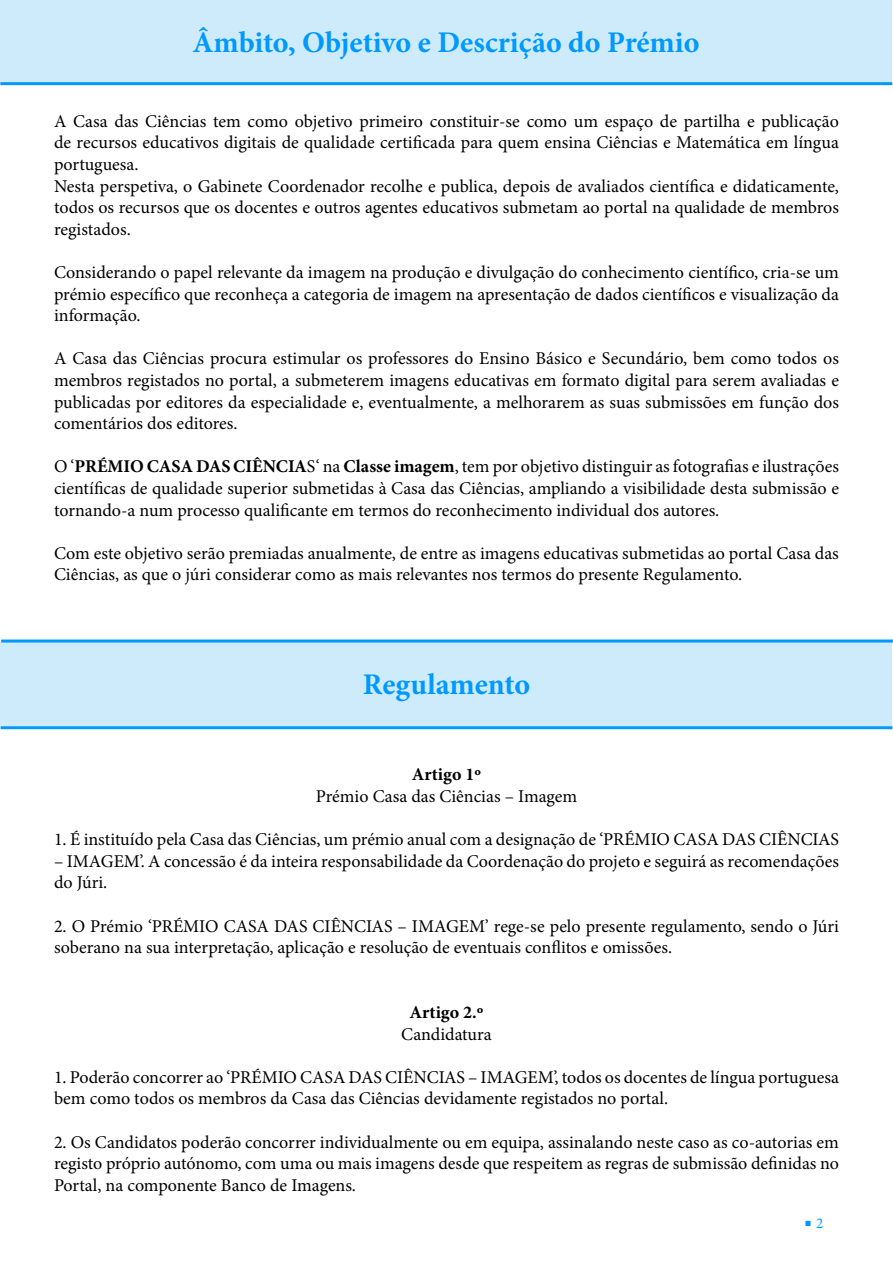
<style>
.page{position:relative;width:893px;height:1263px;background:#fff}
.page>*{position:absolute;margin:0;border:0;box-sizing:border-box;transform-origin:0 0}
.t1{font:700 30px "Minion Pro";color:#09f}
.t2{font:18px/21.6px "Minion Pro";color:#000;text-align:justify}
.t3{font:700 18px "Minion Pro";color:#000}
.t4{font:18px "Minion Pro";color:#09f}
.s1{font-weight:700}
.s2{font-size:15px}
</style>
<div class="page">
<div style="left:0;top:0;width:891px;height:84px;background:#ceebfc"></div>
<div style="left:0;top:642px;width:892px;height:84px;background:#ceebfc"></div>
<hr style="left:0;top:82px;width:892px;height:3px;background:#09f">
<hr style="left:1px;top:726px;width:891px;height:3px;background:#09f">
<hr style="left:1px;top:639px;width:892px;height:3px;background:#09f">
<p class="t1" style="left:193px;top:21px;width:508px">Âmbito, Objetivo e Descrição do Prémio</p>
<p class="t2" style="left:54px;top:110px;width:786px">A Casa das Ciências tem como objetivo primeiro constituir‐se como um espaço de partilha e publicação de recursos educativos digitais de qualidade certificada para quem ensina Ciências e Matemática em língua portuguesa.</p>
<p class="t2" style="left:54px;top:175px;width:786px">Nesta perspetiva, o Gabinete Coordenador recolhe e publica, depois de avaliados científica e didaticamente, todos os recursos que os docentes e outros agentes educativos submetam ao portal na qualidade de membros registados.</p>
<p class="t2" style="left:54px;top:261px;width:786px">Considerando o papel relevante da imagem na produção e divulgação do conhecimento científico, cria-se um prémio específico que reconheça a categoria de imagem na apresentação de dados científicos e visualização da informação.</p>
<p class="t2" style="left:54px;top:348px;width:786px">A Casa das Ciências procura estimular os professores do Ensino Básico e Secundário, bem como todos os membros registados no portal, a submeterem imagens educativas em formato digital para serem avaliadas e publicadas por editores da especialidade e, eventualmente, a melhorarem as suas submissões em função dos comentários dos editores.</p>
<p class="t2" style="left:54px;top:456px;width:786px">O ‘<span class="s1">PRÉMIO CASA DAS CIÊNCIA</span>S‘ na <span class="s1">Classe imagem</span>, tem por objetivo distinguir as fotografias e ilustrações científicas de qualidade superior submetidas à Casa das Ciências, ampliando a visibilidade desta submissão e tornando‐a num processo qualificante em termos do reconhecimento individual dos autores.</p>
<p class="t2" style="left:54px;top:542px;width:786px">Com este objetivo serão premiadas anualmente, de entre as imagens educativas submetidas ao portal Casa das<br>Ciências, as que o júri considerar como as mais relevantes nos termos do presente Regulamento.</p>
<p class="t1" style="left:363px;top:663px;width:169px">Regulamento</p>
<p class="t3" style="left:412px;top:762px;width:71px">Artigo 1º</p>
<p class="t2" style="left:316px;top:785px;width:263px">Prémio Casa das Ciências – Imagem</p>
<p class="t2" style="left:54px;top:829px;width:786px">1. É instituído pela Casa das Ciências, um prémio anual com a designação de ‘PRÉMIO CASA DAS CIÊNCIAS</p>
<p class="t2" style="left:54px;top:850px;width:786px">– IMAGEM’. A concessão é da inteira responsabilidade da Coordenação do projeto e seguirá as recomendações do Júri.</p>
<p class="t2" style="left:54px;top:915px;width:786px">2. O Prémio ‘PRÉMIO CASA DAS CIÊNCIAS – IMAGEM’ rege‐se pelo presente regulamento, sendo o Júri soberano na sua interpretação, aplicação e resolução de eventuais conflitos e omissões.</p>
<p class="t3" style="left:410px;top:999px;width:75px">Artigo 2.º</p>
<p class="t2" style="left:401px;top:1023px;width:92px">Candidatura</p>
<p class="t2" style="left:54px;top:1066px;width:786px">1. Poderão concorrer ao ‘PRÉMIO CASA DAS CIÊNCIAS – IMAGEM’, todos os docentes de língua portuguesa bem como todos os membros da Casa das Ciências devidamente registados no portal.</p>
<p class="t2" style="left:54px;top:1131px;width:786px">2. Os Candidatos poderão concorrer individualmente ou em equipa, assinalando neste caso as co-autorias em registo próprio autónomo, com uma ou mais imagens desde que respeitem as regras de submissão definidas no Portal, na componente Banco de Imagens.</p>
<p class="t4" style="left:805px;top:1210px;width:20px">■ <span class="s2">2</span></p>
</div>
